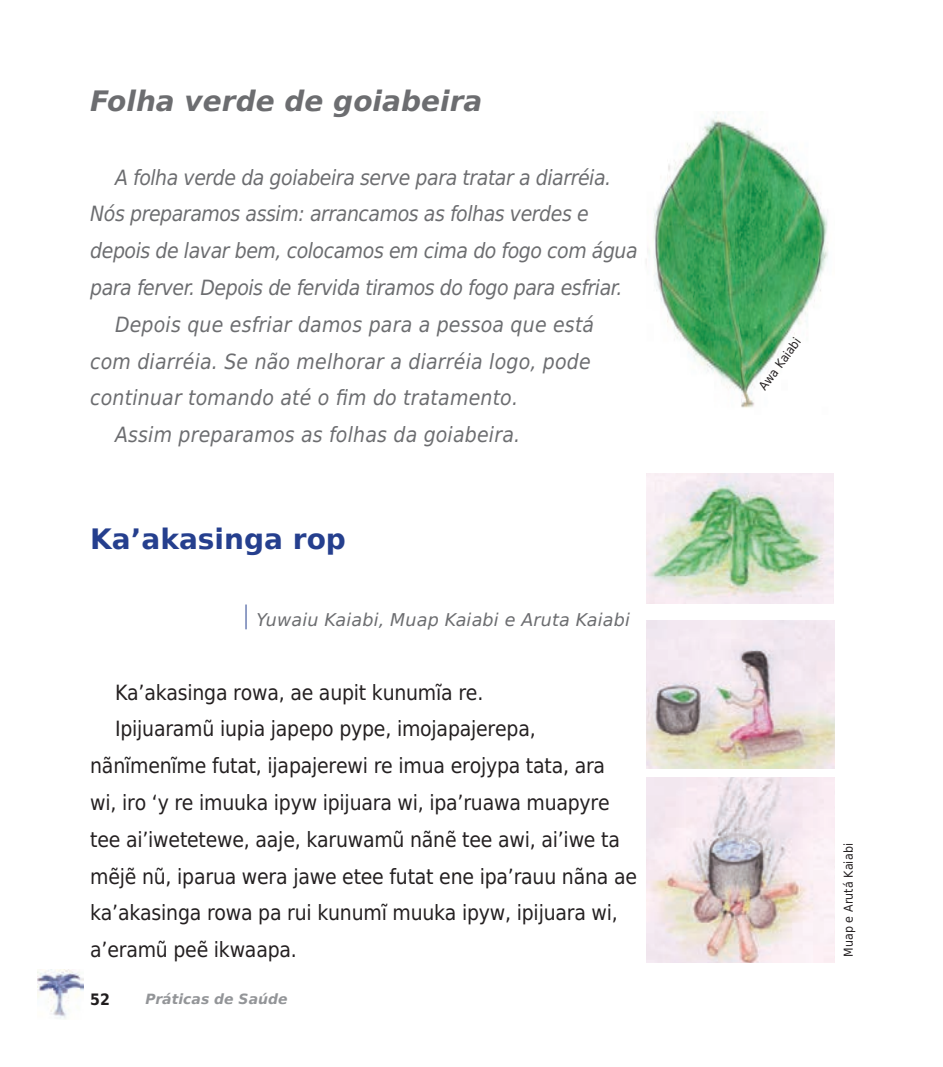
<style>
.page{position:relative;width:943px;height:1067px;background:#fff}
.page>*{position:absolute;margin:0;border:0;box-sizing:border-box;transform-origin:0 0}
.t1{font:italic 700 28px "DejaVu Sans";color:#6c6d70}
.t2{font:700 28px "DejaVu Sans";color:#253f8e}
.t3{font:21px "DejaVu Sans Condensed";letter-spacing:-.01em;color:#231f20}
.t4{font:italic 21px "DejaVu Sans Condensed";letter-spacing:-.02em;color:#6c6d70}
.t5{font:italic 21px "DejaVu Sans Condensed";letter-spacing:.01em;color:#6c6d70}
.t6{font:italic 17.5px "DejaVu Sans";letter-spacing:.01em;color:#6c6d70}
.t7{font:700 15.75px "DejaVu Sans Condensed";color:#201d1e}
.t8{font:italic 700 14px "DejaVu Sans";color:#939598}
.t9{font:12.25px "DejaVu Sans Condensed";letter-spacing:.01em;color:#231f20}
</style>
<div class="page">
<img style="left:38px;top:969px;width:46px;height:49px">
<img style="left:646px;top:112px;width:182px;height:296px">
<img style="left:646px;top:777px;width:188px;height:185px">
<img style="left:646px;top:620px;width:188px;height:148px">
<img style="left:647px;top:473px;width:186px;height:130px">
<svg style="left:245px;top:604px;width:1px;height:25px"></svg>
<h1 class="t1" style="left:90px;top:80px;width:394px">Folha verde de goiabeira</h1>
<p class="t4" style="left:115px;top:162px;width:498px">A folha verde da goiabeira serve para tratar a diarréia.</p>
<p class="t4" style="left:90px;top:199px;width:500px">Nós preparamos assim: arrancamos as folhas verdes e</p>
<p class="t4" style="left:90px;top:236px;width:549px">depois de lavar bem, colocamos em cima do fogo com água</p>
<p class="t4" style="left:90px;top:272px;width:533px">para ferver. Depois de fervida tiramos do fogo para esfriar.</p>
<p class="t5" style="left:115px;top:309px;width:480px">Depois que esfriar damos para a pessoa que está</p>
<p class="t5" style="left:90px;top:346px;width:502px">com diarréia. Se não melhorar a diarréia logo, pode</p>
<p class="t5" style="left:90px;top:383px;width:429px">continuar tomando até o fim do tratamento.</p>
<p class="t5" style="left:115px;top:419px;width:406px">Assim preparamos as folhas da goiabeira.</p>
<h1 class="t2" style="left:90px;top:516px;width:257px">Ka’akasinga rop</h1>
<p class="t6" style="left:256px;top:607px;width:375px">Yuwaiu Kaiabi, Muap Kaiabi e Aruta Kaiabi</p>
<p class="t3" style="left:115px;top:675px;width:370px">Ka’akasinga rowa, ae aupit kunumĩa re.</p>
<p class="t3" style="left:115px;top:711px;width:422px">Ipijuaramũ iupia japepo pype, imojapajerepa,</p>
<p class="t3" style="left:90px;top:748px;width:516px">nãnĩmenĩme futat, ijapajerewi re imua erojypa tata, ara</p>
<p class="t3" style="left:90px;top:785px;width:521px">wi, iro ‘y re imuuka ipyw ipijuara wi, ipa’ruawa muapyre</p>
<p class="t3" style="left:90px;top:822px;width:531px">tee ai’iwetetewe, aaje, karuwamũ nãnẽ tee awi, ai’iwe ta</p>
<p class="t3" style="left:90px;top:858px;width:548px">mẽjẽ nũ, iparua wera jawe etee futat ene ipa’rauu nãna ae</p>
<p class="t3" style="left:90px;top:895px;width:529px">ka’akasinga rowa pa rui kunumĩ muuka ipyw, ipijuara wi,</p>
<p class="t3" style="left:90px;top:932px;width:208px">a’eramũ peẽ ikwaapa.</p>
<p class="t7" style="left:90px;top:985px;width:21px">52</p>
<p class="t8" style="left:145px;top:988px;width:144px">Práticas de Saúde</p>
<p class="t9" style="left:753px;top:383px;width:63px;rotate:-54deg">Awa Kaiabi</p>
<p class="t9" style="left:838px;top:956px;width:115px;rotate:-90deg">Muap e Arutá Kaiabi</p>
</div>
